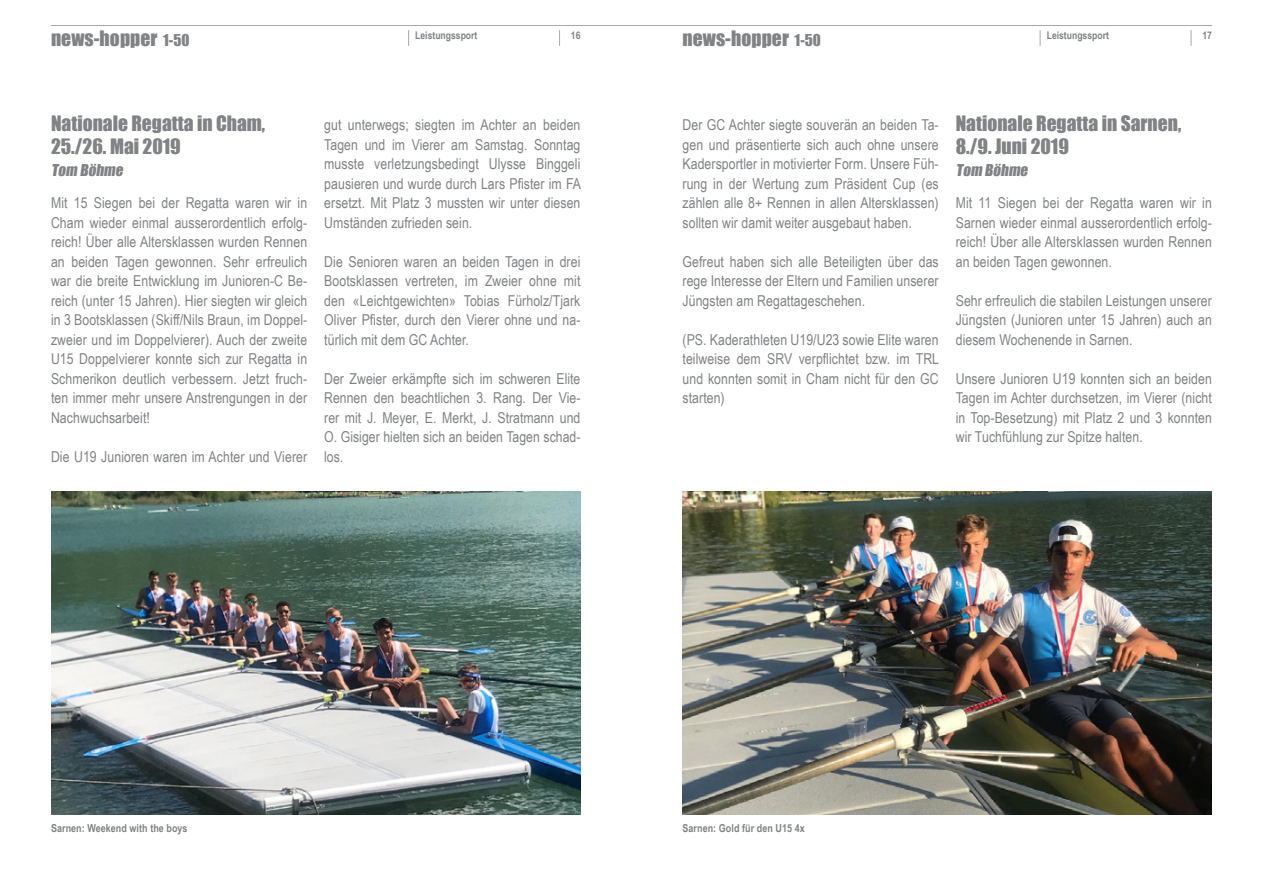
<style>
.page{position:relative;width:1263px;height:893px;background:#fff}
.page>*{position:absolute;margin:0;border:0;box-sizing:border-box;transform-origin:0 0}
.t1{font:19.5px/22.5px "Impact";color:#808285}
.t2{font:15px/19.5px "Arial Narrow";letter-spacing:.005em;color:#808285;text-align:justify}
.t3{font:15px "Impact";color:#808285}
.t4{font:700 10.95px "Arial Narrow";letter-spacing:.005em;color:#808285}
.t5{font:700 10.5px "Arial Narrow";color:#808285}
.s1{font-size:15px}
</style>
<div class="page">
<hr style="left:51px;top:25px;width:1161px;height:1px;background:#a8a9ad">
<svg style="left:408px;top:30px;width:1px;height:16px"></svg>
<svg style="left:1040px;top:30px;width:1px;height:16px"></svg>
<svg style="left:559px;top:30px;width:1px;height:16px"></svg>
<svg style="left:1191px;top:30px;width:1px;height:16px"></svg>
<img style="left:51px;top:491px;width:529px;height:323px">
<img style="left:682px;top:491px;width:530px;height:323px">
<h1 class="t1" style="left:51px;top:27px;width:140px">news-hopper <span class="s1">1-50</span></h1>
<h1 class="t1" style="left:682px;top:27px;width:140px">news-hopper <span class="s1">1-50</span></h1>
<p class="t5" style="left:571px;top:27px;width:11px">16</p>
<p class="t5" style="left:1202px;top:27px;width:11px">17</p>
<p class="t5" style="left:415px;top:27px;width:64px">Leistungssport</p>
<p class="t5" style="left:1047px;top:27px;width:64px">Leistungssport</p>
<h1 class="t1" style="left:51px;top:112px;width:216px">Nationale Regatta in Cham,<br>25./26. Mai 2019</h1>
<p class="t3" style="left:51px;top:159px;width:76px">Tom Böhme</p>
<p class="t2" style="left:51px;top:192px;width:258px">Mit 15 Siegen bei der Regatta waren wir in Cham wieder einmal ausserordentlich erfolg&shy;reich! Über alle Altersklassen wurden Rennen an beiden Tagen gewonnen. Sehr erfreulich war die breite Entwicklung im Junioren-C Be&shy;reich (unter 15 Jahren). Hier siegten wir gleich in 3 Bootsklassen (Skiff/Nils Braun, im Doppel&shy;zweier und im Doppelvierer). Auch der zweite U15 Doppelvierer konnte sich zur Regatta in Schmerikon deutlich verbessern. Jetzt fruch&shy;ten immer mehr unsere Anstrengungen in der Nachwuchsarbeit!</p>
<p class="t2" style="left:51px;top:446px;width:258px">Die U19 Junioren waren im Achter und Vierer</p>
<p class="t2" style="left:324px;top:114px;width:258px">gut unterwegs; siegten im Achter an beiden Tagen und im Vierer am Samstag. Sonntag musste verletzungsbedingt Ulysse Binggeli pausieren und wurde durch Lars Pfister im FA ersetzt. Mit Platz 3 mussten wir unter diesen Umständen zufrieden sein.</p>
<p class="t2" style="left:324px;top:251px;width:258px">Die Senioren waren an beiden Tagen in drei Bootsklassen vertreten, im Zweier ohne mit den «Leichtgewichten» Tobias Fürholz/Tjark Oliver Pfister, durch den Vierer ohne und na&shy;türlich mit dem GC Achter.</p>
<p class="t2" style="left:324px;top:368px;width:258px">Der Zweier erkämpfte sich im schweren Elite Rennen den beachtlichen 3. Rang. Der Vie&shy;rer mit J. Meyer, E. Merkt, J. Stratmann und O. -Gisiger hielten sich an beiden Tagen schad&shy;los.</p>
<p class="t2" style="left:682px;top:114px;width:258px">Der GC Achter siegte souverän an beiden Ta&shy;gen und präsentierte sich auch ohne unsere Kadersportler in motivierter Form. Unsere Füh&shy;rung in der Wertung zum Präsident Cup (es zählen alle 8+ Rennen in allen Altersklassen) sollten wir damit weiter ausgebaut haben.</p>
<p class="t2" style="left:682px;top:251px;width:258px">Gefreut haben sich alle Beteiligten über das rege Interesse der Eltern und Familien unserer Jüngsten am Regattageschehen.</p>
<p class="t2" style="left:682px;top:329px;width:258px">(PS. Kaderathleten U19/U23 sowie Elite waren teilweise dem SRV verpflichtet bzw. im TRL und konnten somit in Cham nicht für den GC starten)</p>
<h1 class="t1" style="left:956px;top:112px;width:227px">Nationale Regatta in Sarnen,<br>8./9. Juni 2019</h1>
<p class="t3" style="left:956px;top:159px;width:76px">Tom Böhme</p>
<p class="t2" style="left:956px;top:192px;width:258px">Mit 11 Siegen bei der Regatta waren wir in Sarnen wieder einmal ausserordentlich erfolg&shy;reich! Über alle Altersklassen wurden Rennen an beiden Tagen gewonnen.</p>
<p class="t2" style="left:956px;top:290px;width:258px">Sehr erfreulich die stabilen Leistungen unserer Jüngsten (Junioren unter 15 Jahren) auch an diesem Wochenende in Sarnen.</p>
<p class="t2" style="left:956px;top:368px;width:258px">Unsere Junioren U19 konnten sich an beiden Tagen im Achter durchsetzen, im Vierer (nicht in Top-Besetzung) mit Platz 2 und 3 konnten wir Tuchfühlung zur Spitze halten.</p>
<p class="t4" style="left:51px;top:820px;width:138px">Sarnen: Weekend with the boys</p>
<p class="t4" style="left:682px;top:820px;width:124px">Sarnen: Gold für den U15 4x</p>
</div>
